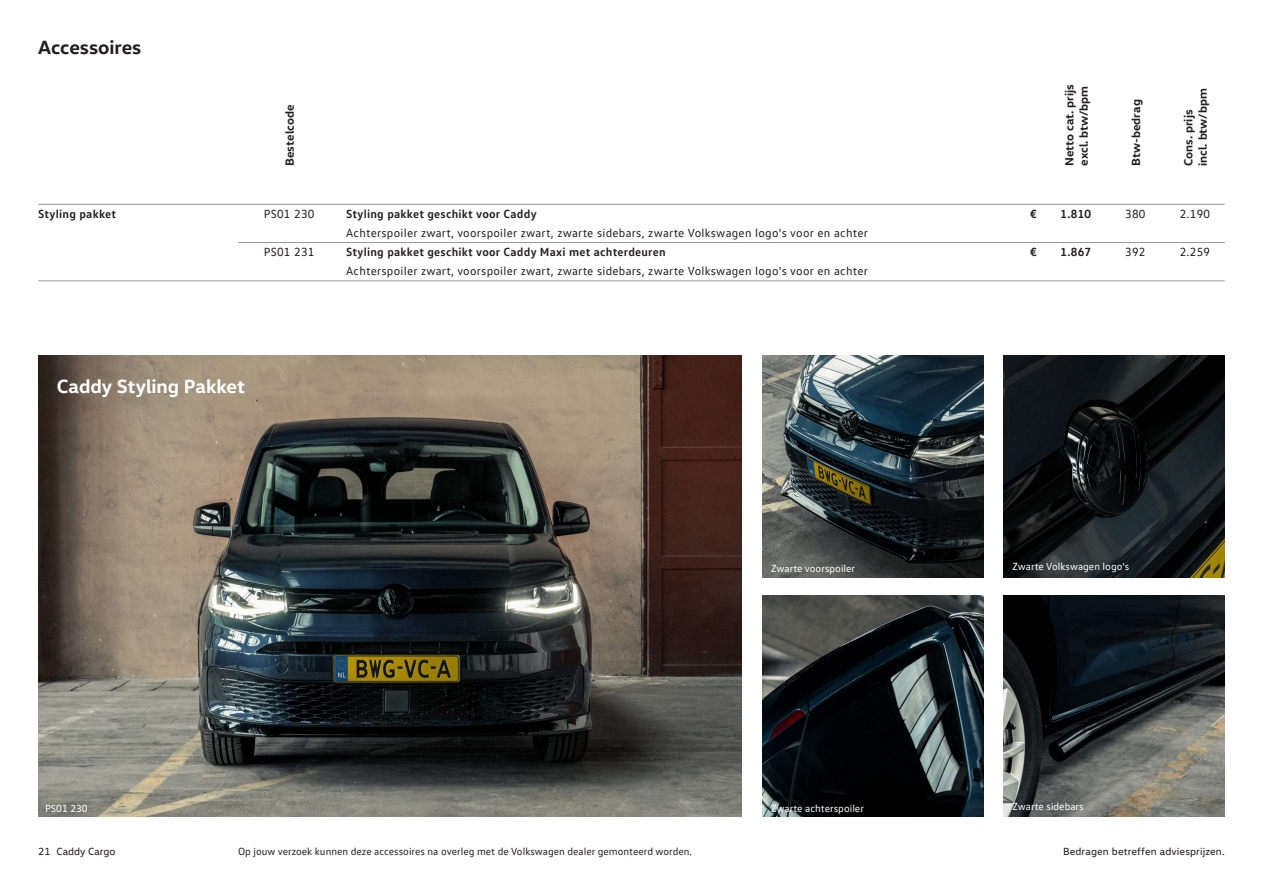
<style>
.page{position:relative;width:1263px;height:893px;background:#fff}
.page>*{position:absolute;margin:0;border:0;box-sizing:border-box;transform-origin:0 0}
.t1{font:700 19.5px "VW Head";color:#fff}
.t2{font:700 19.5px "VW Head";color:#231f20}
.Head{font:12px "VW Text";letter-spacing:.02em;color:#231f20}
.Head-2{font:700 12px "VW Text";letter-spacing:.02em;color:#231f20}
.t3{font:700 12px/14.4px "VW Head";color:#231f20}
.t4{font:10.5px "VW Text";color:#231f20}
.t5{font:10.5px "VW Text";color:#fff}
.Head-3{font:10.5px "VW Head";letter-spacing:.01em;color:#231f20}
</style>
<div class="page">
<img style="left:762px;top:356px;width:221px;height:221px">
<img style="left:762px;top:595px;width:221px;height:221px">
<hr style="left:38px;top:204px;width:200px;height:1px;background:#939598">
<hr style="left:238px;top:204px;width:102px;height:1px;background:#939598">
<hr style="left:340px;top:204px;width:680px;height:1px;background:#939598">
<svg style="left:1020px;top:204px;width:26px;height:1px"></svg>
<hr style="left:1046px;top:204px;width:60px;height:1px;background:#939598">
<hr style="left:1106px;top:204px;width:59px;height:1px;background:#939598">
<hr style="left:1165px;top:204px;width:60px;height:1px;background:#939598">
<hr style="left:238px;top:242px;width:102px;height:1px;background:#939598">
<hr style="left:340px;top:242px;width:680px;height:1px;background:#939598">
<svg style="left:1020px;top:242px;width:26px;height:1px"></svg>
<hr style="left:1046px;top:242px;width:60px;height:1px;background:#939598">
<hr style="left:1106px;top:242px;width:59px;height:1px;background:#939598">
<hr style="left:1165px;top:242px;width:60px;height:1px;background:#939598">
<hr style="left:38px;top:281px;width:200px;height:1px;background:#939598">
<hr style="left:238px;top:281px;width:102px;height:1px;background:#939598">
<hr style="left:340px;top:281px;width:680px;height:1px;background:#939598">
<svg style="left:1020px;top:281px;width:26px;height:1px"></svg>
<hr style="left:1046px;top:281px;width:60px;height:1px;background:#939598">
<hr style="left:1106px;top:281px;width:59px;height:1px;background:#939598">
<hr style="left:1165px;top:281px;width:60px;height:1px;background:#939598">
<img style="left:38px;top:356px;width:703px;height:460px">
<img style="left:1003px;top:356px;width:222px;height:221px">
<img style="left:1003px;top:595px;width:222px;height:221px">
<p class="t2" style="left:38px;top:34px;width:105px">Accessoires</p>
<p class="t3" style="left:282px;top:166px;width:62px;rotate:-90deg">Bestelcode</p>
<p class="t3" style="left:1061px;top:166px;width:83px;rotate:-90deg">Netto cat. prijs excl. btw/bpm</p>
<p class="t3" style="left:1128px;top:166px;width:68px;rotate:-90deg">Btw-bedrag</p>
<p class="t3" style="left:1180px;top:166px;width:79px;rotate:-90deg">Cons. prijs incl. btw/bpm</p>
<p class="Head-2" style="left:38px;top:206px;width:79px">Styling pakket</p>
<p class="Head" style="left:264px;top:206px;width:52px">PS01 230</p>
<p class="Head-2" style="left:346px;top:206px;width:192px">Styling pakket geschikt voor Caddy</p>
<p class="Head-2" style="left:1030px;top:206px;width:8px">€</p>
<p class="Head-2" style="left:1060px;top:206px;width:32px">1.810</p>
<p class="Head" style="left:1125px;top:206px;width:22px">380</p>
<p class="Head" style="left:1180px;top:206px;width:32px">2.190</p>
<p class="Head" style="left:346px;top:226px;width:523px">Achterspoiler zwart, voorspoiler zwart, zwarte sidebars, zwarte Volkswagen logo's voor en achter</p>
<p class="Head" style="left:264px;top:245px;width:52px">PS01 231</p>
<p class="Head-2" style="left:346px;top:244px;width:321px">Styling pakket geschikt voor Caddy Maxi met achterdeuren</p>
<p class="Head-2" style="left:1030px;top:244px;width:8px">€</p>
<p class="Head-2" style="left:1060px;top:244px;width:32px">1.867</p>
<p class="Head" style="left:1125px;top:245px;width:22px">392</p>
<p class="Head" style="left:1180px;top:245px;width:32px">2.259</p>
<p class="Head" style="left:346px;top:264px;width:523px">Achterspoiler zwart, voorspoiler zwart, zwarte sidebars, zwarte Volkswagen logo's voor en achter</p>
<p class="t1" style="left:57px;top:373px;width:190px">Caddy Styling Pakket</p>
<p class="t5" style="left:771px;top:562px;width:86px">Zwarte voorspoiler</p>
<p class="t5" style="left:1012px;top:560px;width:118px">Zwarte Volkswagen logo's</p>
<p class="t5" style="left:45px;top:802px;width:44px">PS01 230</p>
<p class="t5" style="left:1012px;top:799px;width:73px">Zwarte sidebars</p>
<p class="t5" style="left:771px;top:802px;width:94px">Zwarte achterspoiler</p>
<p class="Head-3" style="left:38px;top:845px;width:79px">21 Caddy Cargo</p>
<p class="Head-3" style="left:1063px;top:845px;width:163px">Bedragen betreffen adviesprijzen.</p>
<p class="t4" style="left:238px;top:845px;width:455px">Op jouw verzoek kunnen deze accessoires na overleg met de Volkswagen dealer gemonteerd worden.</p>
</div>
